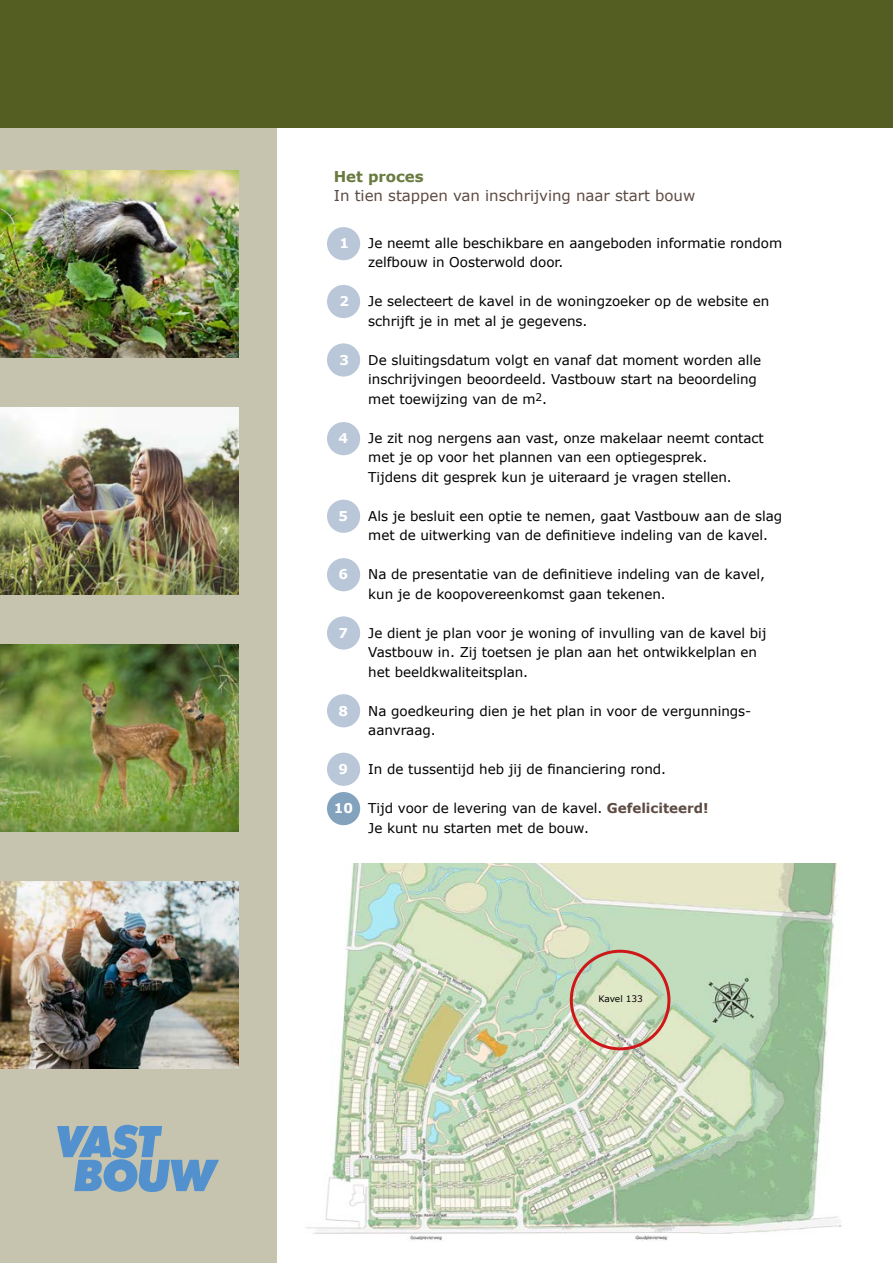
<style>
.page{position:relative;width:893px;height:1263px;background:#fff}
.page>*{position:absolute;margin:0;border:0;box-sizing:border-box;transform-origin:0 0}
.t1{font:15px "Verdana";letter-spacing:-.005em;color:#5d4b43}
.t2{font:700 15px "Verdana";letter-spacing:-.005em;color:#697b40}
.t3{font:13.5px/19.5px "Verdana";letter-spacing:-.005em;color:#000}
.t4{font:700 13.5px "Verdana";color:#fff}
.t5{font:9px "Verdana";letter-spacing:-.005em;color:#000}
.s1{font-weight:700;color:#fff}
.s2{font-weight:700;color:#5d4b43}
</style>
<div class="page">
<div style="left:327px;top:227px;width:33px;height:33px;background:#b9c7d8;border-radius:50%"></div>
<div style="left:327px;top:285px;width:33px;height:33px;background:#b9c7d8;border-radius:50%"></div>
<div style="left:327px;top:343px;width:33px;height:34px;background:#b9c7d8;border-radius:50%"></div>
<div style="left:327px;top:422px;width:33px;height:33px;background:#b9c7d8;border-radius:50%"></div>
<div style="left:327px;top:500px;width:33px;height:33px;background:#b9c7d8;border-radius:50%"></div>
<div style="left:327px;top:558px;width:33px;height:33px;background:#b9c7d8;border-radius:50%"></div>
<div style="left:327px;top:616px;width:33px;height:33px;background:#b9c7d8;border-radius:50%"></div>
<div style="left:327px;top:694px;width:33px;height:33px;background:#b9c7d8;border-radius:50%"></div>
<div style="left:327px;top:753px;width:33px;height:33px;background:#b9c7d8;border-radius:50%"></div>
<div style="left:327px;top:792px;width:33px;height:33px;background:#83a2bd;border-radius:50%"></div>
<img style="left:276px;top:863px;width:566px;height:400px">
<div style="left:570px;top:950px;width:100px;height:100px;border:3px solid #cd1719;border-radius:50%"></div>
<div style="left:0;top:52px;width:276px;height:1211px;background:#c6c4ae"></div>
<div style="left:0;top:0;width:893px;height:128px;background:#545e23"></div>
<img style="left:0;top:170px;width:238px;height:187px">
<img style="left:0;top:407px;width:238px;height:187px">
<img style="left:0;top:644px;width:238px;height:187px">
<img style="left:0;top:882px;width:238px;height:187px">
<svg style="left:57px;top:1125px;width:162px;height:67px"></svg>
<p class="t2" style="left:334px;top:166px;width:91px">Het proces</p>
<p class="t1" style="left:334px;top:186px;width:363px">In tien stappen van inschrijving naar start bouw</p>
<p class="t4" style="left:339px;top:234px;width:11px">1</p>
<p class="t3" style="left:368px;top:233px;width:415px">Je neemt alle beschikbare en aangeboden informatie rondom zelfbouw in Oosterwold door.</p>
<p class="t4" style="left:339px;top:293px;width:11px">2</p>
<p class="t3" style="left:368px;top:292px;width:403px">Je selecteert de kavel in de woningzoeker op de website en schrijft je in met al je gegevens.</p>
<p class="t4" style="left:339px;top:351px;width:11px">3</p>
<p class="t3" style="left:368px;top:350px;width:394px">De sluitingsdatum volgt en vanaf dat moment worden alle inschrijvingen beoordeeld. Vastbouw start na beoordeling met toewijzing van de m<sup>2</sup>.</p>
<p class="t4" style="left:338px;top:429px;width:11px">4</p>
<p class="t3" style="left:368px;top:428px;width:397px">Je zit nog nergens aan vast, onze makelaar neemt contact met je op voor het plannen van een optiegesprek.<br>Tijdens dit gesprek kun je uiteraard je vragen stellen.</p>
<p class="t4" style="left:338px;top:507px;width:11px">5</p>
<p class="t3" style="left:368px;top:506px;width:415px">Als je besluit een optie te nemen, gaat Vastbouw aan de slag met de uitwerking van de definitieve indeling van de kavel.</p>
<p class="t4" style="left:338px;top:566px;width:11px">6</p>
<p class="t3" style="left:368px;top:565px;width:398px">Na de presentatie van de definitieve indeling van de kavel, kun je de koopovereenkomst gaan tekenen.</p>
<p class="t4" style="left:338px;top:624px;width:11px">7</p>
<p class="t3" style="left:368px;top:623px;width:400px">Je dient je plan voor je woning of invulling van de kavel bij<br>Vastbouw in. Zij toetsen je plan aan het ontwikkelplan en het beeldkwaliteitsplan.</p>
<p class="t4" style="left:338px;top:702px;width:11px">8</p>
<p class="t3" style="left:368px;top:701px;width:385px">Na goedkeuring dien je het plan in voor de vergunnings&shy;aanvraag.</p>
<p class="t4" style="left:338px;top:761px;width:11px">9</p>
<p class="t3" style="left:368px;top:760px;width:299px">In de tussentijd heb jij de financiering rond.</p>
<p class="t3" style="left:368px;top:799px;width:342px;text-indent:-35px"><span class="s1">10</span> Tijd voor de levering van de kavel. <span class="s2">Gefeliciteerd!<br></span>Je kunt nu starten met de bouw.</p>
<p class="t5" style="left:598px;top:993px;width:46px">Kavel 133</p>
</div>
